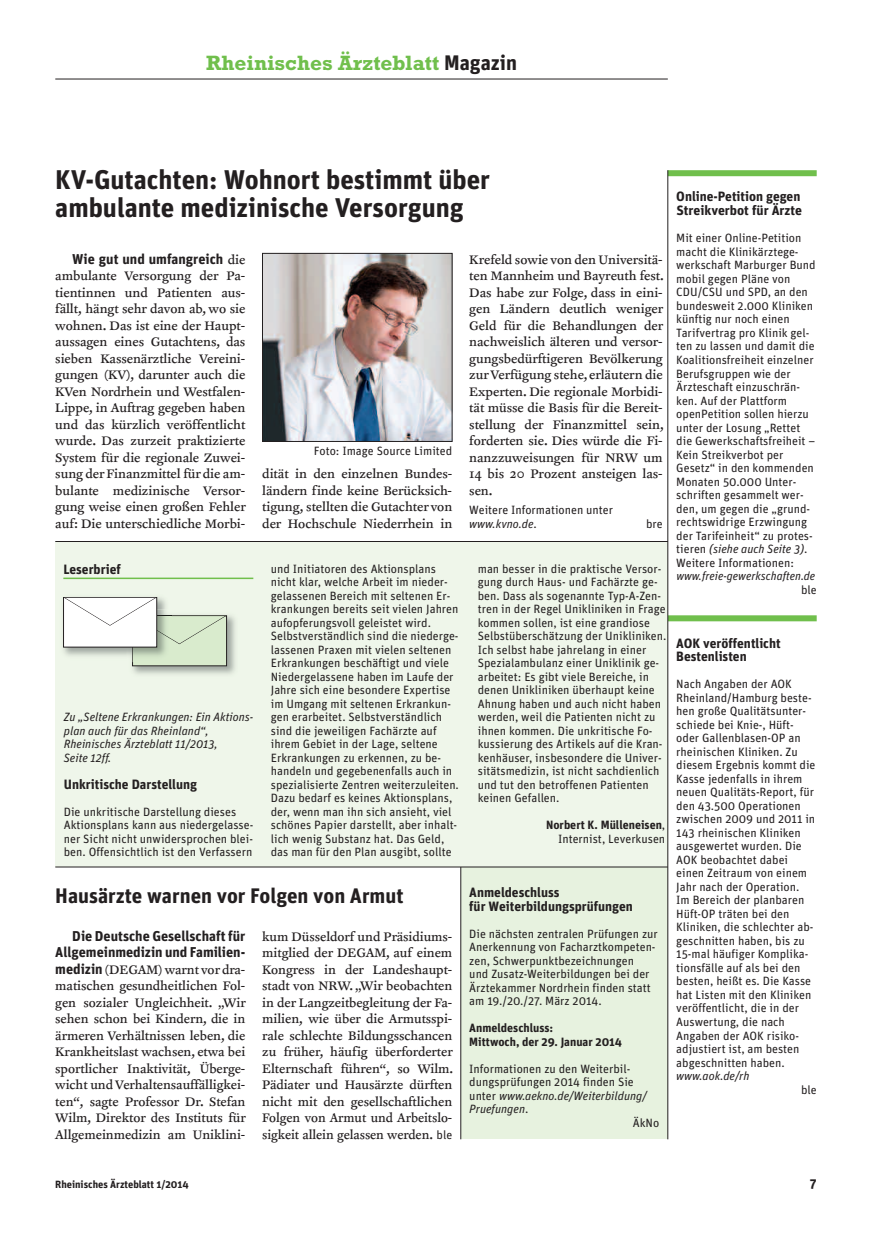
<style>
.page{position:relative;width:872px;height:1234px;background:#fff}
.page>*{position:absolute;margin:0;border:0;box-sizing:border-box;transform-origin:0 0}
.t1{font:700 27px/27px "Unit";color:#231f20}
.t2{font:700 21px "Unit";color:#231f20}
.t3{font:700 21px "Rockwell";color:#70bf4c}
.t4{font:14.25px/16.5px "Clifford Nine Roman";color:#231f20;text-align:justify}
.t5{font:700 14.25px/16.5px "Unit";color:#231f20;text-align:right}
.t6{font:700 13.5px/13.5px "Unit";color:#231f20}
.t7{font:12px/13.5px "Unit";color:#231f20}
.t8{font:italic 12px/13.5px "Unit";color:#231f20}
.t9{font:700 12px/13.5px "Unit";color:#231f20}
.t10{font:700 10.5px "Unit";color:#231f20}
.s1{font-family:"Unit";color:#231f20}
.s2{font-family:"Clifford Nine Roman";font-weight:400}
.s3{font-style:italic}
.s4{font-weight:700}
.s5{font-family:"Unit";font-weight:700}
.s6{font-family:"Unit";font-size:12px}
.s7{font-style:normal}
</style>
<div class="page">
<div style="left:668px;top:615px;width:148px;height:6px;background:#70bf4c"></div>
<div style="left:461px;top:867px;width:206px;height:271px;background:#e7f2df"></div>
<hr style="left:55px;top:79px;width:613px;height:1px;background:#231f20">
<div style="left:668px;top:170px;width:148px;height:6px;background:#70bf4c"></div>
<div style="left:55px;top:541px;width:612px;height:325px;background:#eff6ea"></div>
<img style="left:132px;top:615px;width:103px;height:59px">
<div style="left:132px;top:615px;width:94px;height:50px;background:#d9ebcd"></div>
<hr style="left:63px;top:577px;width:190px;height:2px;background:#70bf4c">
<img style="left:63px;top:647px;width:69px;height:11px">
<img style="left:132px;top:644px;width:34px;height:18px">
<svg style="left:63px;top:597px;width:164px;height:47px"></svg>
<hr style="left:667px;top:170px;width:1px;height:968px;background:#231f20">
<hr style="left:460px;top:866px;width:1px;height:272px;background:#231f20">
<hr style="left:55px;top:541px;width:613px;height:1px;background:#231f20">
<img style="left:264px;top:255px;width:186px;height:184px">
<div style="left:262px;top:253px;width:190px;height:188px;border:1px solid #231f20"></div>
<hr style="left:55px;top:866px;width:613px;height:1px;background:#231f20">
<h2 class="t3" style="left:206px;top:56px;width:312px">Rheinisches Ärzteblatt <span class="s1">Magazin</span></h2>
<h1 class="t1" style="left:55px;top:169px;width:436px">KV-Gutachten: Wohnort bestimmt über ambulante medizinische Versorgung</h1>
<p class="t5" style="left:72px;top:252px;width:174px">Wie gut und umfangreich <span class="s2">die</span></p>
<p class="t4" style="left:55px;top:268px;width:192px">ambulante Versorgung der Pa&shy;tientinnen und Patienten aus&shy;fällt, hängt sehr davon ab, wo sie wohnen. Das ist eine der Haupt&shy;aussagen eines Gutachtens, das sieben Kassenärztliche Vereini&shy;gungen (KV), darunter auch die KVen Nordrhein und Westfalen-Lippe, in Auftrag gegeben haben und das kürzlich veröffentlicht wurde. Das zurzeit praktizierte System für die regionale Zuwei&shy;sung der Finanzmittel für die am&shy;bulante medizinische Versor&shy;gung weise einen großen Fehler auf: Die unterschiedliche Morbi-</p>
<p class="t6" style="left:63px;top:563px;width:59px">Leserbrief</p>
<p class="t7" style="left:271px;top:563px;width:190px">und Initiatoren des Aktionsplans nicht klar, welche Arbeit im nieder&shy;gelassenen Bereich mit seltenen Er&shy;krankungen bereits seit vielen Jahren aufopferungsvoll geleistet wird.<br>Selbstverständlich sind die niederge&shy;lassenen Praxen mit vielen seltenen Erkrankungen beschäftigt und viele Niedergelassene haben im Laufe der Jahre sich eine besondere Expertise im Umgang mit seltenen Erkrankun&shy;gen erarbeitet. Selbstverständlich sind die jeweiligen Fachärzte auf ihrem Gebiet in der Lage, seltene Erkrankungen zu erkennen, zu be&shy;handeln und gegebenenfalls auch in spezialisierte Zentren weiterzuleiten.<br>Dazu bedarf es keines Aktionsplans, der, wenn man ihn sich ansieht, viel schönes Papier darstellt, aber inhalt&shy;lich wenig Substanz hat. Das Geld, das man für den Plan ausgibt, sollte</p>
<p class="t7" style="left:478px;top:563px;width:190px">man besser in die praktische Versor&shy;gung durch Haus- und Fachärzte ge&shy;ben. Dass als sogenannte Typ-A-Zen&shy;tren in der Regel Unikliniken in Frage kommen sollen, ist eine grandiose Selbstüberschätzung der Unikliniken.<br>Ich selbst habe jahrelang in einer Spezialambulanz einer Uniklinik ge&shy;arbeitet: Es gibt viele Bereiche, in denen Unikliniken überhaupt keine Ahnung haben und auch nicht haben werden, weil die Patienten nicht zu ihnen kommen. Die unkritische Fo&shy;kussierung des Artikels auf die Kran&shy;kenhäuser, insbesondere die Univer&shy;sitätsmedizin, ist nicht sachdienlich und tut den betroffenen Patienten keinen Gefallen.</p>
<p class="t4" style="left:469px;top:251px;width:196px">Krefeld sowie von den Universitä&shy;ten Mannheim und Bayreuth fest.<br>Das habe zur Folge, dass in eini&shy;gen Ländern deutlich weniger Geld für die Behandlungen der nachweislich älteren und versor&shy;gungsbedürftigeren Bevölkerung zurVerfügung stehe,erläutern die Experten. Die regionale Morbidi&shy;tät müsse die Basis für die Bereit&shy;stellung der Finanzmittel sein, forderten sie. Dies würde die Fi&shy;nanzzuweisungen für NRW um 14 bis 20 Prozent ansteigen las&shy;sen.</p>
<p class="t7" style="left:469px;top:504px;width:145px">Weitere Informationen unter <span class="s3">www.kvno.de</span>.</p>
<p class="t7" style="left:314px;top:444px;width:140px">Foto: Image Source Limited</p>
<p class="t4" style="left:262px;top:466px;width:191px">dität in den einzelnen Bundes&shy;ländern finde keine Berücksich&shy;tigung, stellten die Gutachter von der Hochschule Niederrhein in</p>
<p class="t7" style="left:646px;top:518px;width:18px">bre</p>
<p class="t8" style="left:64px;top:710px;width:191px">Zu „Seltene Erkrankungen: Ein Aktions&shy;plan auch für das Rheinland“,<br>Rheinisches Ärzteblatt 11/2013,<br>Seite 12ff.</p>
<p class="t6" style="left:64px;top:778px;width:135px">Unkritische Darstellung</p>
<p class="t7" style="left:64px;top:805px;width:191px">Die unkritische Darstellung dieses Aktionsplans kann aus niedergelasse&shy;ner Sicht nicht unwidersprochen blei&shy;ben. Offensichtlich ist den Verfassern</p>
<p class="t7" style="left:546px;top:819px;width:121px;text-align:right"><span class="s4">Norbert K. Mülleneisen</span>,<br>Internist, Leverkusen</p>
<h2 class="t2" style="left:55px;top:888px;width:350px">Hausärzte warnen vor Folgen von Armut</h2>
<p class="t5" style="left:55px;top:928px;width:191px">Die Deutsche Gesellschaft für<br>Allgemeinmedizin und Familien-</p>
<p class="t4" style="left:55px;top:961px;width:192px"><span class="s5">medizin</span> (DEGAM) warnt vor dra&shy;matischen gesundheitlichen Fol&shy;gen sozialer Ungleichheit. „Wir sehen schon bei Kindern, die in ärmeren Verhältnissen leben, die Krankheitslast wachsen, etwa bei sportlicher Inaktivität, Überge&shy;wicht und Verhaltensauffälligkei&shy;ten“, sagte Professor Dr. Stefan Wilm, Direktor des Instituts für Allgemeinmedizin am Uniklini-</p>
<p class="t4" style="left:262px;top:928px;width:192px">kum Düsseldorf und Präsidiums&shy;mitglied der DEGAM, auf einem Kongress in der Landeshaupt&shy;stadt von NRW. „Wir beobachten in der Langzeitbegleitung der Fa&shy;milien, wie über die Armutsspi&shy;rale schlechte Bildungsschancen zu früher, häufig überforderter Elternschaft führen“, so Wilm.<br>Pädiater und Hausärzte dürften nicht mit den gesellschaftlichen Folgen von Armut und Arbeitslo&shy;sigkeit allein gelassen werden. <span class="s6">ble</span></p>
<p class="t6" style="left:469px;top:886px;width:165px">Anmeldeschluss<br>für Weiterbildungsprüfungen</p>
<p class="t7" style="left:469px;top:927px;width:190px">Die nächsten zentralen Prüfungen zur Anerkennung von Facharztkompeten&shy;zen, Schwerpunktbezeichnungen<br>und Zusatz-Weiterbildungen bei der Ärztekammer Nordrhein finden statt am 19./20./27. März 2014.</p>
<p class="t9" style="left:469px;top:1022px;width:154px">Anmeldeschluss:<br>Mittwoch, der 29. Januar 2014</p>
<p class="t7" style="left:469px;top:1062px;width:163px">Informationen zu den Weiterbil-</p>
<p class="t7" style="left:469px;top:1076px;width:166px">dungsprüfungen 2014 finden Sie</p>
<p class="t8" style="left:469px;top:1088px;width:179px"><span class="s7">unter</span> www.aekno.de/Weiterbildung/</p>
<p class="t8" style="left:469px;top:1102px;width:61px">Pruefungen<span class="s7">.</span></p>
<p class="t7" style="left:633px;top:1116px;width:28px">ÄkNo</p>
<p class="t6" style="left:676px;top:190px;width:127px;line-height:14.2px">Online-Petition gegen<br>Streikverbot für Ärzte</p>
<p class="t7" style="left:676px;top:233px;width:141px">Mit einer Online-Petition macht die Klinikärztege&shy;werkschaft Marburger Bund mobil gegen Pläne von<br>CDU/CSU und SPD, an den bundesweit 2.000 Kliniken künftig nur noch einen<br>Tarifvertrag pro Klinik gel&shy;ten zu lassen und damit die<br>Koalitionsfreiheit einzelner<br>Berufsgruppen wie der<br>Ärzteschaft einzuschrän&shy;ken. Auf der Plattform openPetition sollen hierzu unter der Losung „Rettet die Gewerkschaftsfreiheit –<br>Kein Streikverbot per<br>Gesetz“ in den kommenden<br>Monaten 50.000 Unter&shy;schriften gesammelt wer&shy;den, um gegen die „grund&shy;rechtswidrige Erzwingung der Tarifeinheit“ zu protes&shy;tieren <span class="s3">(siehe auch Seite 3)</span>.<br>Weitere Informationen:</p>
<p class="t8" style="left:676px;top:569px;width:140px">www.freie-gewerkschaften.de</p>
<p class="t7" style="left:801px;top:584px;width:17px">ble</p>
<p class="t6" style="left:676px;top:637px;width:106px">AOK veröffentlicht<br>Bestenlisten</p>
<p class="t7" style="left:676px;top:678px;width:141px">Nach Angaben der AOK<br>Rheinland/Hamburg beste&shy;hen große Qualitätsunter&shy;schiede bei Knie-, Hüft&shy;oder Gallenblasen-OP an rheinischen Kliniken. Zu diesem Ergebnis kommt die<br>Kasse jedenfalls in ihrem neuen Qualitäts-Report, für den 43.500 Operationen zwischen 2009 und 2011 in<br>143 rheinischen Kliniken ausgewertet wurden. Die<br>AOK beobachtet dabei einen Zeitraum von einem<br>Jahr nach der Operation.<br>Im Bereich der planbaren<br>Hüft-OP träten bei den<br>Kliniken, die schlechter ab&shy;geschnitten haben, bis zu<br>15-mal häufiger Komplika&shy;tionsfälle auf als bei den besten, heißt es. Die Kasse hat Listen mit den Kliniken veröffentlicht, die in der<br>Auswertung, die nach<br>Angaben der AOK risiko&shy;adjustiert ist, am besten abgeschnitten haben.</p>
<p class="t8" style="left:676px;top:1068px;width:75px">www.aok.de/rh</p>
<p class="t7" style="left:801px;top:1083px;width:17px">ble</p>
<p class="t10" style="left:55px;top:1180px;width:135px">Rheinisches Ärzteblatt 1/2014</p>
<p class="t6" style="left:810px;top:1177px;width:8px">7</p>
</div>
